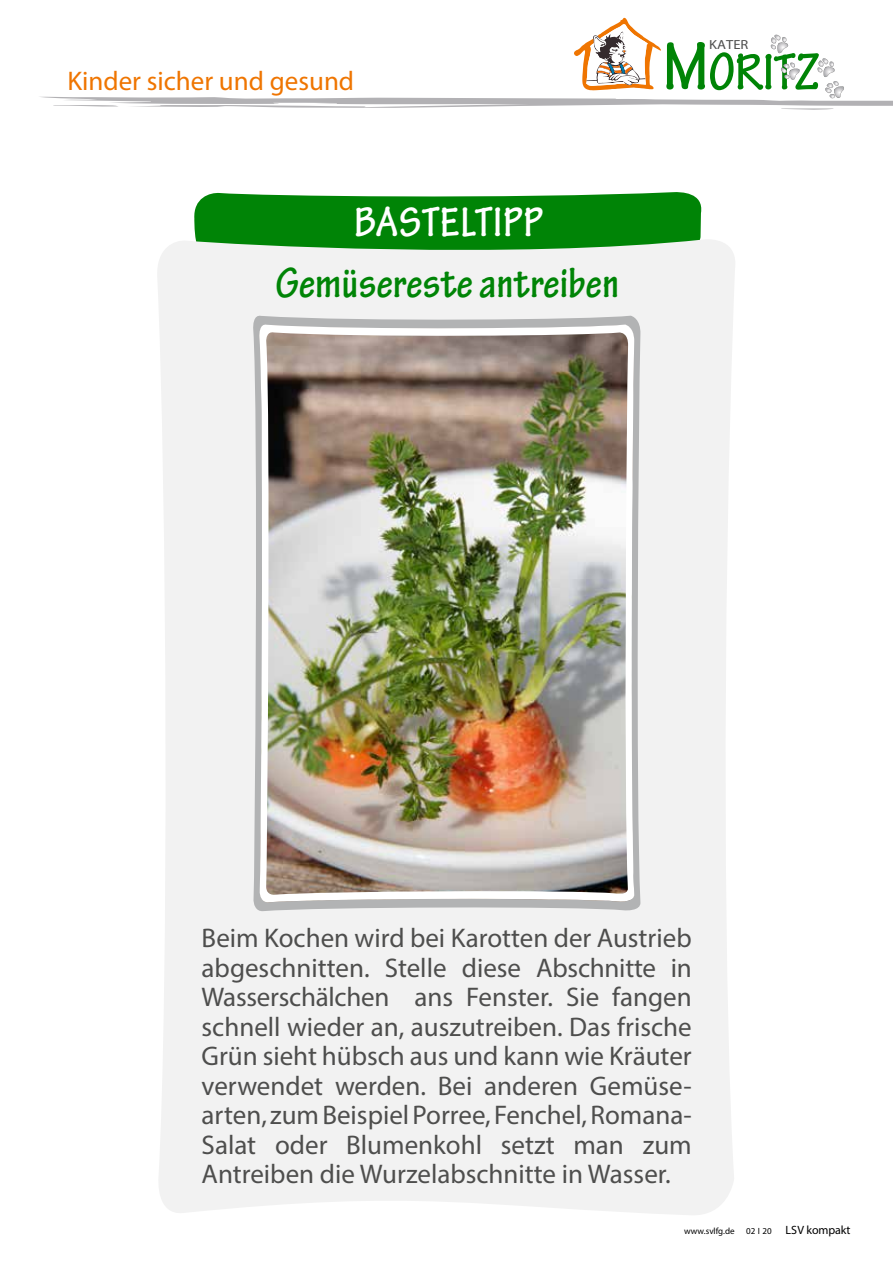
<style>
.page{position:relative;width:893px;height:1263px;background:#fff}
.page>*{position:absolute;margin:0;border:0;box-sizing:border-box;transform-origin:0 0}
.t1{font:700 condensed 54.75px "Tekton Pro";color:#008406}
.t2{font:700 condensed 44.7px "Tekton Pro";color:#008406}
.t3{font:700 condensed 44.55px "Tekton Pro";letter-spacing:.02em;color:#fff}
.t4{font:27px/29.4px "Myriad Pro";color:#4e4e4d;text-align:justify}
.t5{font:27px "Myriad Pro";color:#ef7501}
.t6{font:13.2px "Myriad Pro";color:#4e4e4d;scale:1.11 1}
.t7{font:12px "Myriad Pro";letter-spacing:-.01em;color:#000}
.t8{font:9px "Myriad Pro";color:#000}
.s1{font-size:72.9px}
.s2{font-size:9px}
</style>
<div class="page">
<svg style="left:40px;top:18px;width:853px;height:92px"></svg>
<svg style="left:194px;top:192px;width:508px;height:47px;background:#138d18"></svg>
<div style="left:157px;top:239px;width:578px;height:976px;background:#f2f2f2"></div>
<svg style="left:253px;top:314px;width:388px;height:598px;fill:#b2b3b4"></svg>
<img style="left:259px;top:323px;width:376px;height:580px">
<p class="t5" style="left:68px;top:64px;width:288px">Kinder sicher und gesund</p>
<h3 class="t3" style="left:354px;top:196px;width:191px">BASTELTIPP</h3>
<h2 class="t2" style="left:275px;top:256px;width:345px">Gemüsereste antreiben</h2>
<p class="t6" style="left:709px;top:37px;width:37px">KATER</p>
<h1 class="t1" style="left:663px;top:40px;width:158px"><span class="s1">M</span>ORITZ</h1>
<p class="t4" style="left:202px;top:923px;width:492px">Beim Kochen wird bei Karotten der Austrieb abgeschnitten. Stelle diese Abschnitte in Wasserschälchen ans Fenster. Sie fangen schnell wieder an, auszutreiben. Das frische Grün sieht hübsch aus und kann wie Kräuter verwendet werden. Bei anderen Gemüse&shy;arten, zum Beispiel Porree, Fenchel, Romana-Salat oder Blumenkohl setzt man zum Antreiben die Wurzelabschnitte in Wasser.</p>
<p class="t8" style="left:684px;top:1225px;width:52px">www.svlfg.de</p>
<p class="t7" style="left:746px;top:1222px;width:106px"><span class="s2">02 I 20</span> LSV kompakt</p>
</div>
